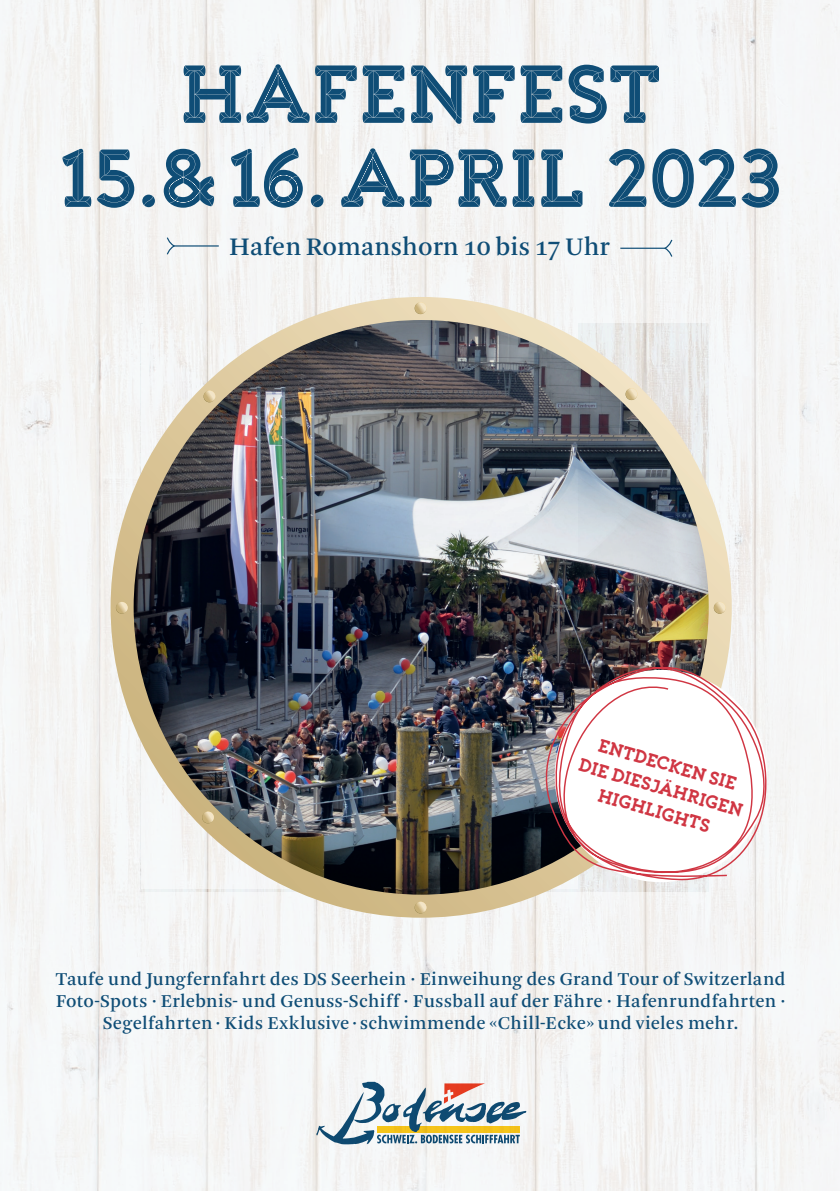
<style>
.page{position:relative;width:840px;height:1191px;background:#fff}
.page>*{position:absolute;margin:0;border:0;box-sizing:border-box;transform-origin:0 0}
.t1{font:80px/84px "Nord Form";letter-spacing:-.01em;color:#0f4d76;text-align:center}
.t2{font:26.6px "Arnhem";color:#0f4d76}
.t3{font:19px/22px "Arnhem";letter-spacing:.01em;color:#0f4d76;text-align:center}
.t4{font:900 18px/24px "Nord";color:#d03643;text-align:center}
</style>
<div class="page">
<div style="left:0;top:0;width:839px;height:1191px;background:#f5f5f6"></div>
<hr style="left:174px;top:245px;width:45px;height:1px;background:#0f4d76">
<svg style="left:166px;top:237px;width:10px;height:18px"></svg>
<hr style="left:620px;top:248px;width:44px;height:1px;background:#0f4d76">
<svg style="left:662px;top:239px;width:10px;height:18px"></svg>
<svg style="left:316px;top:1081px;width:210px;height:63px"></svg>
<img style="left:110px;top:297px;width:621px;height:620px">
<svg style="left:116px;top:602px;width:12px;height:12px"></svg>
<svg style="left:203px;top:390px;width:12px;height:12px"></svg>
<svg style="left:625px;top:388px;width:12px;height:12px"></svg>
<svg style="left:414px;top:302px;width:12px;height:12px"></svg>
<svg style="left:414px;top:901px;width:12px;height:12px"></svg>
<svg style="left:202px;top:811px;width:12px;height:12px"></svg>
<svg style="left:713px;top:602px;width:12px;height:12px"></svg>
<svg style="left:542px;top:657px;width:214px;height:237px"></svg>
<svg style="left:535px;top:658px;width:232px;height:224px"></svg>
<h1 class="t1" style="left:59px;top:53px;width:724px">HAFENFEST<br>15.&amp;16. APRIL 2023</h1>
<h2 class="t2" style="left:229px;top:232px;width:382px">Hafen Romanshorn 10 bis 17 Uhr</h2>
<p class="t4" style="left:589px;top:729px;width:171px;rotate:16deg">Entdecken sie die diesjährigen<br>Highlights</p>
<p class="t3" style="left:56px;top:968px;width:731px">Taufe und Jungfernfahrt des DS Seerhein · Einweihung des Grand Tour of Switzerland<br>Foto-Spots · Erlebnis- und Genuss-Schiff · Fussball auf der Fähre · Hafenrundfahrten ·<br>Segelfahrten· Kids Exklusive · schwimmende «Chill-Ecke» und vieles mehr.</p>
</div>
